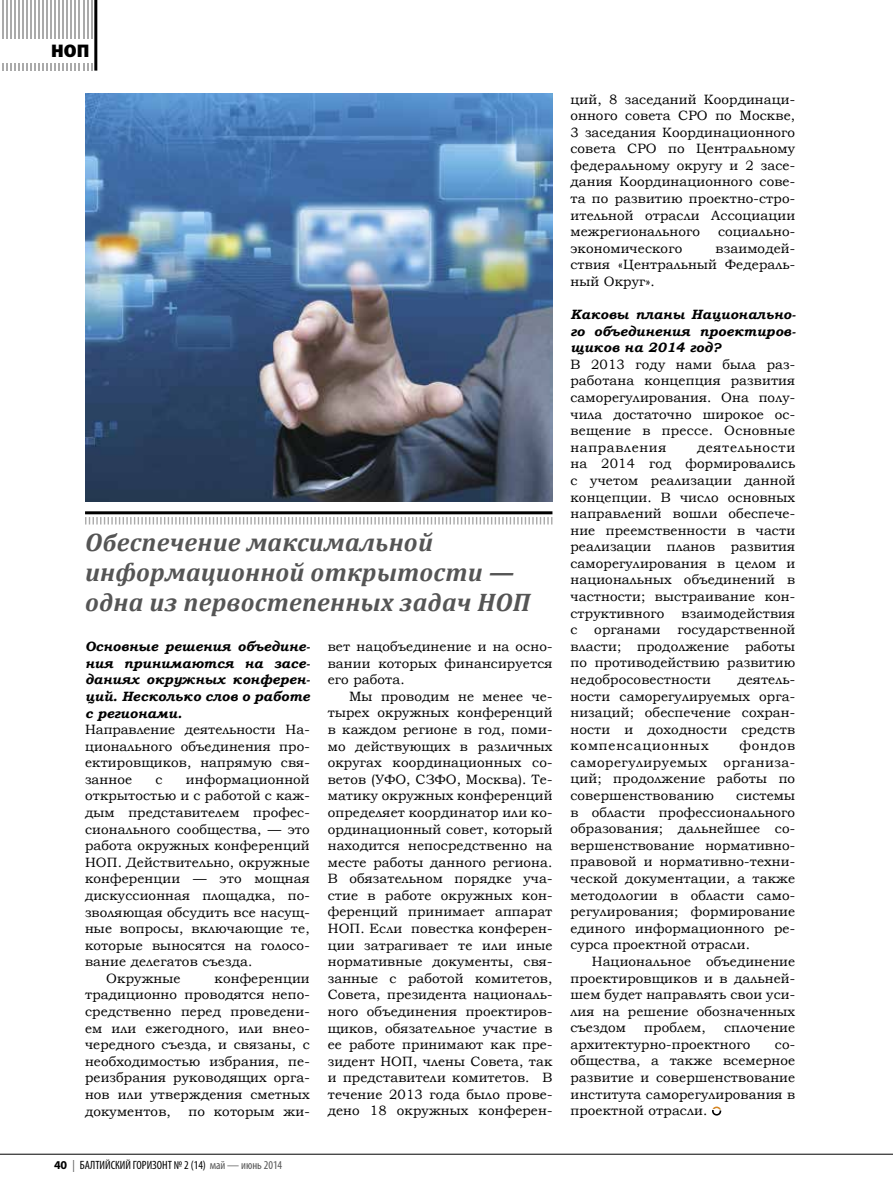
<style>
.page{position:relative;width:893px;height:1191px;background:#fff}
.page>*{position:absolute;margin:0;border:0;box-sizing:border-box;transform-origin:0 0}
.t1{font:italic 700 25.5px/30px "Cambria";letter-spacing:.01em;color:#555}
.t2{font:18px "Franklin Gothic Heavy C";color:#000}
.t3{font:13.5px/16.6px "Bookman Old Style";letter-spacing:.01em;color:#000;text-align:justify}
.t4{font:italic 700 13.5px/16.6px "Bookman Old Style";letter-spacing:.01em;color:#000;text-align:justify}
.t5{font:condensed 12px "Myriad Pro";color:#000}
.s1{font-weight:700;font-stretch:normal}
.s2{color:#555}
</style>
<div class="page">
<hr style="left:0;top:1153px;width:893px;height:1px;background:#000">
<svg style="left:712px;top:1106px;width:9px;height:9px"></svg>
<img style="left:85px;top:94px;width:467px;height:408px">
<hr style="left:85px;top:511px;width:467px;height:3px;background:#000">
<svg style="left:85px;top:517px;width:467px;height:7px"></svg>
<hr style="left:91px;top:0;width:1px;height:38px;background:#aaa">
<hr style="left:26px;top:0;width:2px;height:38px;background:#aaa">
<hr style="left:58px;top:0;width:2px;height:38px;background:#aaa">
<hr style="left:75px;top:0;width:1px;height:38px;background:#aaa">
<hr style="left:10px;top:0;width:1px;height:38px;background:#aaa">
<hr style="left:42px;top:0;width:2px;height:38px;background:#aaa">
<hr style="left:87px;top:0;width:1px;height:38px;background:#aaa">
<hr style="left:22px;top:0;width:2px;height:38px;background:#aaa">
<hr style="left:54px;top:0;width:2px;height:38px;background:#aaa">
<hr style="left:71px;top:0;width:1px;height:38px;background:#aaa">
<hr style="left:6px;top:0;width:1px;height:38px;background:#aaa">
<hr style="left:38px;top:0;width:2px;height:38px;background:#aaa">
<hr style="left:83px;top:0;width:1px;height:38px;background:#aaa">
<hr style="left:18px;top:0;width:2px;height:38px;background:#aaa">
<hr style="left:50px;top:0;width:2px;height:38px;background:#aaa">
<hr style="left:67px;top:0;width:1px;height:38px;background:#aaa">
<hr style="left:2px;top:0;width:1px;height:38px;background:#aaa">
<hr style="left:34px;top:0;width:2px;height:38px;background:#aaa">
<hr style="left:79px;top:0;width:1px;height:38px;background:#aaa">
<hr style="left:14px;top:0;width:2px;height:38px;background:#aaa">
<hr style="left:46px;top:0;width:2px;height:38px;background:#aaa">
<hr style="left:62px;top:0;width:2px;height:38px;background:#aaa">
<hr style="left:30px;top:0;width:2px;height:38px;background:#aaa">
<svg style="left:2px;top:63px;width:90px;height:8px"></svg>
<hr style="left:94px;top:0;width:3px;height:71px;background:#000">
<h2 class="t2" style="left:51px;top:41px;width:40px">ноп</h2>
<h1 class="t1" style="left:85px;top:526px;width:447px">Обеспечение максимальной информационной открытости — одна из первостепенных задач НОП</h1>
<p class="t4" style="left:85px;top:638px;width:227px">Основные решения объедине&shy;ния принимаются на засе&shy;даниях окружных конферен&shy;ций. Несколько слов о работе с регионами.</p>
<p class="t3" style="left:85px;top:721px;width:226px">Направление деятельности На&shy;ционального объединения про&shy;ектировщиков, напрямую свя&shy;занное</p>
<p class="t3" style="left:156px;top:771px;width:9px">с</p>
<p class="t3" style="left:186px;top:771px;width:125px">информационной</p>
<p class="t3" style="left:85px;top:787px;width:226px">открытостью и с работой с каж-</p>
<p class="t3" style="left:85px;top:804px;width:226px">дым представителем профес-</p>
<p class="t3" style="left:85px;top:820px;width:226px">сионального сообщества, — это</p>
<p class="t3" style="left:85px;top:837px;width:226px">работа окружных конференций</p>
<p class="t3" style="left:85px;top:854px;width:226px">НОП. Действительно, окружные</p>
<p class="t3" style="left:85px;top:870px;width:226px">конференции — это мощная</p>
<p class="t3" style="left:85px;top:887px;width:226px">дискуссионная площадка, по-</p>
<p class="t3" style="left:85px;top:903px;width:226px">зволяющая обсудить все насущ-</p>
<p class="t3" style="left:85px;top:920px;width:226px">ные вопросы, включающие те,</p>
<p class="t3" style="left:85px;top:937px;width:226px">которые выносятся на голосо-</p>
<p class="t3" style="left:85px;top:953px;width:169px">вание делегатов съезда.</p>
<p class="t3" style="left:106px;top:970px;width:76px">Окружные</p>
<p class="t3" style="left:85px;top:970px;width:226px;text-indent:130px">конференции традиционно проводятся непо&shy;средственно перед проведени&shy;ем или ежегодного, или внео&shy;чередного съезда, и связаны, с необходимостью избрания, пе&shy;реизбрания руководящих орга&shy;нов или утверждения сметных документов,</p>
<p class="t3" style="left:188px;top:1102px;width:123px">по которым жи-</p>
<p class="t5" style="left:54px;top:1158px;width:230px"><span class="s1">40</span> <span class="s2">|</span> БАЛТИЙСКИЙ ГОРИЗОНТ № 2 (14) <span class="s2">май — июнь 2014</span></p>
<p class="t3" style="left:328px;top:638px;width:226px">вет нацобъединение и на осно&shy;вании которых финансируется его работа.</p>
<p class="t3" style="left:328px;top:688px;width:226px;text-indent:21px">Мы проводим не менее че&shy;тырех окружных конференций в каждом регионе в год, поми&shy;мо действующих в различных округах координационных со&shy;ветов (УФО, СЗФО, Москва). Те&shy;матику окружных конференций определяет координатор или ко&shy;ординационный совет, который находится непосредственно на месте работы данного региона.<br>В обязательном порядке уча&shy;стие в работе окружных кон&shy;ференций принимает аппарат НОП. Если повестка конферен&shy;ции затрагивает те или иные нормативные документы, свя&shy;занные с работой комитетов, Совета, президента националь&shy;ного объединения проектиров&shy;щиков, обязательное участие в ее работе принимают как пре&shy;зидент НОП, члены Совета, так и представители комитетов. В течение 2013 года было прове&shy;дено 18 окружных конферен-</p>
<p class="t3" style="left:570px;top:91px;width:226px">ций, 8 заседаний Координаци&shy;онного совета СРО по Москве, 3 заседания Координационного совета СРО по Центральному федеральному округу и 2 засе&shy;дания Координационного сове&shy;та по развитию проектно-стро&shy;ительной отрасли Ассоциации межрегионального</p>
<p class="t3" style="left:718px;top:223px;width:79px">социально-</p>
<p class="t3" style="left:570px;top:240px;width:226px;text-indent:145px">взаимодей&shy;ствия «Центральный Федераль&shy;ный Округ».</p>
<p class="t4" style="left:570px;top:306px;width:227px">Каковы планы Национально&shy;го объединения проектиров&shy;щиков на 2014 год?</p>
<p class="t3" style="left:570px;top:356px;width:226px">В 2013 году нами была раз&shy;работана концепция развития саморегулирования. Она полу&shy;чила достаточно широкое ос&shy;вещение в прессе. Основные направления</p>
<p class="t3" style="left:570px;top:240px;width:113px">экономического</p>
<p class="t3" style="left:570px;top:439px;width:226px;text-indent:127px">деятельности на 2014 год формировались с учетом реализации данной концепции. В число основных направлений вошли обеспече&shy;ние преемственности в части реализации планов развития саморегулирования в целом и национальных объединений в частности; выстраивание кон&shy;структивного</p>
<p class="t3" style="left:570px;top:605px;width:226px;text-indent:111px">взаимодействия с органами государственной власти; продолжение работы по противодействию развитию недобросовестности</p>
<p class="t3" style="left:570px;top:671px;width:226px;text-indent:167px">деятель&shy;ности саморегулируемых орга&shy;низаций; обеспечение сохран&shy;ности и доходности средств компенсационных</p>
<p class="t3" style="left:570px;top:737px;width:226px;text-indent:169px">фондов саморегулируемых организа&shy;ций; продолжение работы по совершенствованию</p>
<p class="t3" style="left:570px;top:787px;width:226px;text-indent:166px">системы в области профессионального образования; дальнейшее со&shy;вершенствование нормативно&shy;правовой и нормативно-техни&shy;ческой документации, а также методологии в области само&shy;регулирования; формирование единого информационного ре&shy;сурса проектной отрасли.</p>
<p class="t3" style="left:570px;top:953px;width:226px;text-indent:21px">Национальное объединение проектировщиков и в дальней&shy;шем будет направлять свои уси&shy;лия на решение обозначенных съездом</p>
<p class="t3" style="left:644px;top:1019px;width:63px">проблем,</p>
<p class="t3" style="left:570px;top:1019px;width:226px;text-indent:154px">сплочение архитектурно-проектного</p>
<p class="t3" style="left:570px;top:1036px;width:226px;text-indent:204px">со&shy;общества, а также всемерное развитие и совершенствование института саморегулирования в проектной отрасли.</p>
</div>
